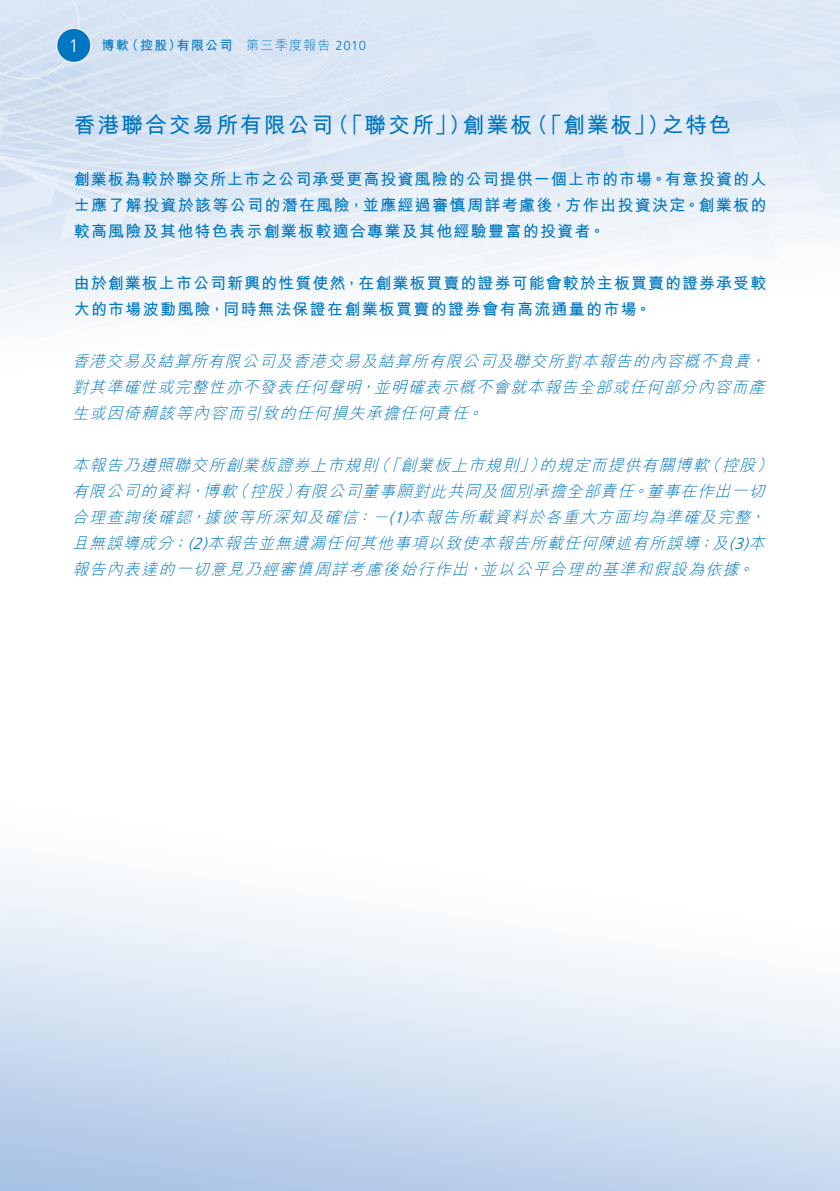
<style>
.page{position:relative;width:840px;height:1191px;background:#fff}
.page>*{position:absolute;margin:0;border:0;box-sizing:border-box;transform-origin:0 0}
.t1{font:700 22px "M Hei HK";letter-spacing:.08em;color:#0077c0}
.t2{font:300 18px "Frutiger LT Std";color:#fff}
.t3{font:italic 300 16px/26px "M Hei HK";color:#0077c0}
.t4{font:700 16px/26px "M Hei HK";letter-spacing:.08em;color:#0077c0;text-align:justify}
.t5{font:italic 300 16px "Frutiger LT Std";color:#0077c0}
.t6{font:300 13px "M Hei HK";letter-spacing:.095em;color:#0077c0}
.t7{font:700 13px "M Hei HK";letter-spacing:.09em;color:#0077c0}
.s1{font-family:"Frutiger LT Std"}
.s2{font-family:"M Hei HK"}
</style>
<div class="page">
<svg style="left:0;top:0;width:79px;height:79px;background:#d6e3f2"></svg>
<div style="left:57px;top:28px;width:34px;height:34px;background:#0077c0;border-radius:50%"></div>
<div style="left:56px;top:28px;width:35px;height:35px;border:1px solid #fff;border-radius:50%"></div>
<p class="t2" style="left:69px;top:36px;width:12px">1</p>
<p class="t7" style="left:125px;top:36px;width:58px">（控股）</p>
<p class="t7" style="left:177px;top:36px;width:57px">有限公司</p>
<p class="t7" style="left:102px;top:36px;width:29px">博軟</p>
<p class="t6" style="left:246px;top:39px;width:121px">第三季度報告 <span class="s1">2010</span></p>
<h1 class="t1" style="left:74px;top:109px;width:261px">香港聯合交易所有限公司</h1>
<p class="t4" style="left:74px;top:165px;width:693px">創業板為較於聯交所上市之公司承受更高投資風險的公司提供一個上市的市場。有意投資的人士應了解投資於該等公司的潛在風險，並應經過審慎周詳考慮後，方作出投資決定。創業板的較高風險及其他特色表示創業板較適合專業及其他經驗豐富的投資者。</p>
<p class="t4" style="left:74px;top:269px;width:693px">由於創業板上市公司新興的性質使然，在創業板買賣的證券可能會較於主板買賣的證券承受較大的市場波動風險，同時無法保證在創業板買賣的證券會有高流通量的市場。</p>
<h1 class="t1" style="left:327px;top:109px;width:145px">（「聯交所」）</h1>
<h1 class="t1" style="left:462px;top:109px;width:71px">創業板</h1>
<h1 class="t1" style="left:526px;top:109px;width:145px">（「創業板」）</h1>
<h1 class="t1" style="left:661px;top:109px;width:71px">之特色</h1>
<p class="t3" style="left:373px;top:348px;width:396px;text-indent:-301px">香港交易及結算所有限公司及香港交易及結算所有限公司及聯交所對本報告的內容概不負責並明確表示概不會就本報告全部或任何部分內容而產</p>
<p class="t3" style="left:748px;top:348px;width:22px">，</p>
<p class="t3" style="left:72px;top:374px;width:294px">對其準確性或完整性亦不發表任何聲明</p>
<p class="t3" style="left:359px;top:374px;width:22px">，</p>
<p class="t3" style="left:72px;top:400px;width:401px">生或因倚賴該等內容而引致的任何損失承擔任何責任</p>
<p class="t3" style="left:466px;top:400px;width:22px">。</p>
<p class="t3" style="left:373px;top:452px;width:32px">（「</p>
<p class="t3" style="left:518px;top:452px;width:32px">」）</p>
<p class="t3" style="left:703px;top:452px;width:57px">（控股</p>
<p class="t3" style="left:756px;top:452px;width:22px">(</p>
<p class="t3" style="left:72px;top:452px;width:311px">本報告乃遵照聯交所創業板證券上市規則</p>
<p class="t3" style="left:400px;top:452px;width:124px">創業板上市規則</p>
<p class="t3" style="left:539px;top:452px;width:175px">的規定而提供有關博軟</p>
<p class="t3" style="left:232px;top:478px;width:407px">（控股有限公司董事願對此共同及個別承擔全部責任</p>
<p class="t3" style="left:284px;top:478px;width:22px">）</p>
<p class="t3" style="left:646px;top:478px;width:124px">董事在作出一切</p>
<p class="t3" style="left:72px;top:478px;width:124px">有限公司的資料</p>
<p class="t3" style="left:203px;top:478px;width:39px">博軟</p>
<p class="t3" style="left:631px;top:478px;width:22px">。</p>
<p class="t3" style="left:188px;top:478px;width:22px">，</p>
<p class="t3" style="left:408px;top:504px;width:348px">本報告所載資料於各重大方面均為準確及完整</p>
<p class="t3" style="left:72px;top:504px;width:125px">合理查詢後確認</p>
<p class="t3" style="left:204px;top:504px;width:159px">據彼等所深知及確信</p>
<p class="t5" style="left:388px;top:508px;width:25px">)1(</p>
<p class="t3" style="left:356px;top:504px;width:38px">：－</p>
<p class="t3" style="left:189px;top:504px;width:22px">，</p>
<p class="t3" style="left:748px;top:504px;width:22px">，</p>
<p class="t3" style="left:207px;top:530px;width:497px">本報告並無遺漏任何其他事項以致使本報告所載任何陳述有所誤導</p>
<p class="t3" style="left:72px;top:530px;width:107px">且無誤導成分</p>
<p class="t5" style="left:728px;top:534px;width:41px"><span class="s2">本</span>)3(</p>
<p class="t3" style="left:711px;top:530px;width:22px">及</p>
<p class="t3" style="left:171px;top:530px;width:27px">；<span class="s1">(</span></p>
<p class="t5" style="left:193px;top:534px;width:20px">)2</p>
<p class="t3" style="left:697px;top:530px;width:22px">；</p>
<p class="t3" style="left:72px;top:556px;width:401px">報告內表達的一切意見乃經審慎周詳考慮後始行作出</p>
<p class="t3" style="left:480px;top:556px;width:263px">並以公平合理的基準和假設為依據</p>
<p class="t3" style="left:736px;top:556px;width:22px">。</p>
<p class="t3" style="left:466px;top:556px;width:22px">，</p>
</div>
